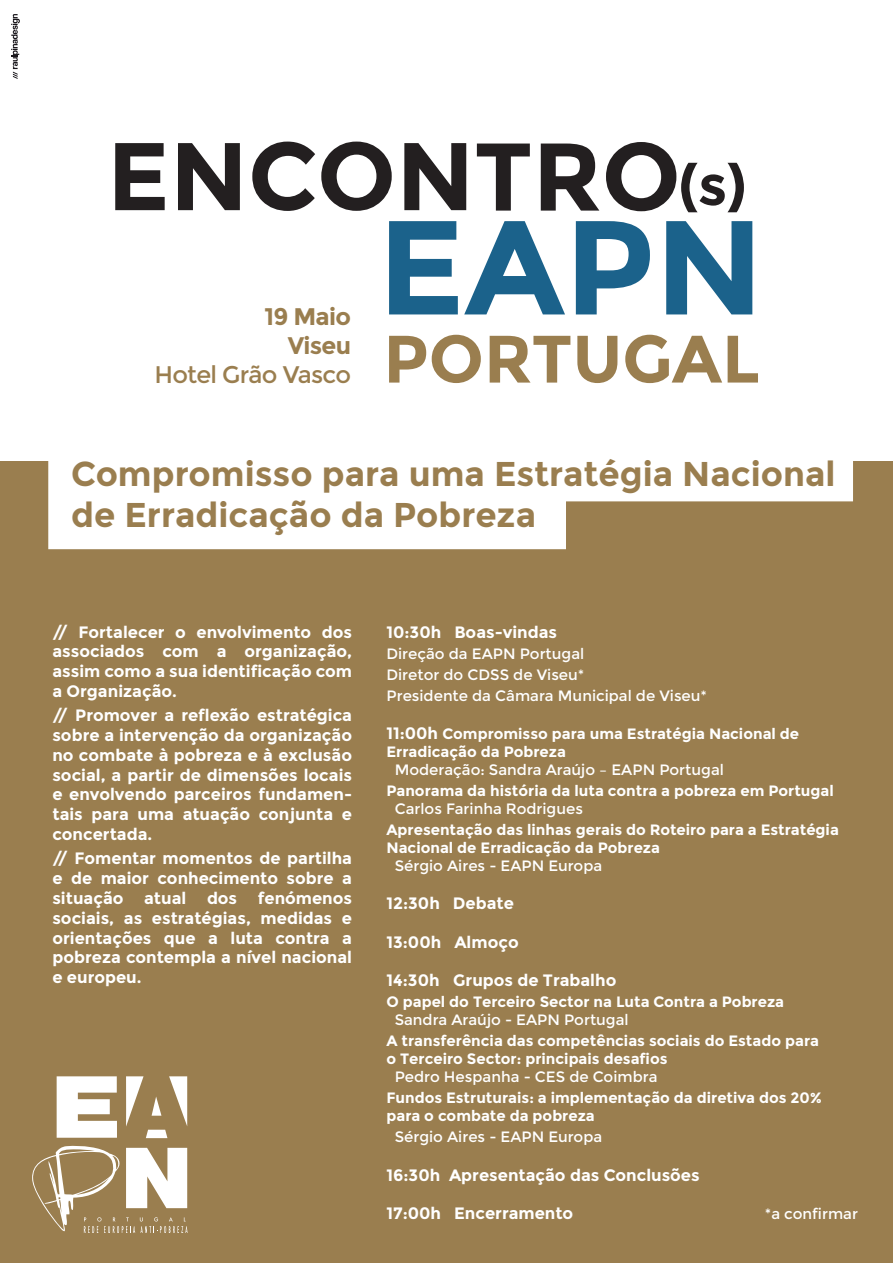
<style>
.page{position:relative;width:893px;height:1263px;background:#fff}
.page>*{position:absolute;margin:0;border:0;box-sizing:border-box;transform-origin:0 0}
.t1{font:700 34.35px/41.2px "Montserrat";color:#9a7e4f}
.t2{font:24px "Montserrat";letter-spacing:-.03em;color:#9a7e4f}
.t3{font:700 24px/28.8px "Montserrat";letter-spacing:-.03em;color:#9a7e4f;text-align:right}
.t4{font:700 16.5px/19.8px "Montserrat";color:#fff;text-align:justify}
.t5{font:700 15px/18px "Montserrat";color:#fff}
.t6{font:15px/21px "Montserrat";color:#fff}
.s1{font-size:16.5px}
</style>
<div class="page">
<div style="left:0;top:461px;width:893px;height:802px;background:#9a7e4f"></div>
<svg style="left:48px;top:461px;width:805px;height:88px;fill:#fff"></svg>
<svg style="left:57px;top:1076px;width:60px;height:62px;background:#ece7df"></svg>
<svg style="left:126px;top:1076px;width:61px;height:62px"></svg>
<svg style="left:32px;top:1145px;width:156px;height:88px"></svg>
<svg style="left:11px;top:14px;width:9px;height:65px"></svg>
<svg style="left:389px;top:221px;width:69px;height:93px"></svg>
<svg style="left:464px;top:221px;width:101px;height:93px"></svg>
<svg style="left:576px;top:221px;width:74px;height:93px"></svg>
<svg style="left:666px;top:221px;width:86px;height:93px"></svg>
<svg style="left:389px;top:336px;width:37px;height:47px"></svg>
<svg style="left:432px;top:335px;width:49px;height:48px"></svg>
<svg style="left:490px;top:336px;width:80px;height:47px"></svg>
<svg style="left:577px;top:336px;width:40px;height:47px"></svg>
<svg style="left:625px;top:335px;width:97px;height:48px"></svg>
<svg style="left:728px;top:336px;width:30px;height:47px"></svg>
<svg style="left:115px;top:143px;width:50px;height:67px"></svg>
<svg style="left:178px;top:143px;width:62px;height:67px"></svg>
<svg style="left:252px;top:142px;width:63px;height:69px"></svg>
<svg style="left:321px;top:142px;width:71px;height:69px"></svg>
<svg style="left:404px;top:143px;width:62px;height:67px"></svg>
<svg style="left:477px;top:144px;width:53px;height:67px"></svg>
<svg style="left:541px;top:144px;width:58px;height:67px"></svg>
<svg style="left:606px;top:142px;width:138px;height:70px"></svg>
<h2 class="t3" style="left:264px;top:302px;width:88px">19 Maio<br>Viseu</h2>
<h2 class="t2" style="left:154px;top:360px;width:198px">Hotel Grão Vasco</h2>
<h1 class="t1" style="left:71px;top:453px;width:766px">Compromisso para uma Estratégia Nacional de Erradicação da Pobreza</h1>
<p class="t4" style="left:52px;top:622px;width:301px">// Fortalecer o envolvimento dos associados com a organização, assim como a sua identificação com a Organização.</p>
<p class="t4" style="left:52px;top:705px;width:301px">// Promover a reflexão estratégica sobre a intervenção da organização no combate à pobreza e à exclusão social, a partir de dimensões locais e envolvendo parceiros fundamen&shy;tais para uma atuação conjunta e concertada.</p>
<p class="t4" style="left:52px;top:849px;width:301px">// Fomentar momentos de partilha e de maior conhecimento sobre a situação</p>
<p class="t4" style="left:52px;top:888px;width:301px;text-indent:205px">fenómenos sociais, as estratégias, medidas e orientações que a luta contra a pobreza contempla a nível nacional e europeu.</p>
<p class="t4" style="left:144px;top:888px;width:44px">atual</p>
<p class="t4" style="left:207px;top:888px;width:32px">dos</p>
<p class="t4" style="left:386px;top:622px;width:172px">10:30h Boas-vindas</p>
<p class="t6" style="left:386px;top:643px;width:322px">Direção da EAPN Portugal<br>Diretor do CDSS de Viseu*<br>Presidente da Câmara Municipal de Viseu*</p>
<p class="t5" style="left:386px;top:725px;width:414px"><span class="s1">11:00h</span> Compromisso para uma Estratégia Nacional de<br>Erradicação da Pobreza</p>
<p class="t6" style="left:395px;top:759px;width:331px">Moderação: Sandra Araújo – EAPN Portugal</p>
<p class="t5" style="left:386px;top:782px;width:449px">Panorama da história da luta contra a pobreza em Portugal</p>
<p class="t6" style="left:395px;top:798px;width:190px">Carlos Farinha Rodrigues</p>
<p class="t5" style="left:386px;top:821px;width:454px">Apresentação das linhas gerais do Roteiro para a Estratégia<br>Nacional de Erradicação da Pobreza</p>
<p class="t6" style="left:395px;top:855px;width:209px">Sérgio Aires - EAPN Europa</p>
<p class="t4" style="left:386px;top:894px;width:129px">12:30h Debate</p>
<p class="t4" style="left:386px;top:932px;width:134px">13:00h Almoço</p>
<p class="t4" style="left:386px;top:970px;width:231px">14:30h Grupos de Trabalho</p>
<p class="t5" style="left:386px;top:993px;width:399px">O papel do Terceiro Sector na Luta Contra a Pobreza</p>
<p class="t6" style="left:395px;top:1009px;width:236px">Sandra Araújo - EAPN Portugal</p>
<p class="t5" style="left:386px;top:1032px;width:434px">A transferência das competências sociais do Estado para o Terceiro Sector: principais desafios</p>
<p class="t6" style="left:395px;top:1066px;width:264px">Pedro Hespanha - CES de Coimbra</p>
<p class="t5" style="left:386px;top:1089px;width:437px">Fundos Estruturais: a implementação da diretiva dos 20% para o combate da pobreza</p>
<p class="t6" style="left:395px;top:1126px;width:209px">Sérgio Aires - EAPN Europa</p>
<p class="t4" style="left:386px;top:1165px;width:315px">16:30h Apresentação das Conclusões</p>
<p class="t4" style="left:386px;top:1203px;width:188px">17:00h Encerramento</p>
<p class="t6" style="left:765px;top:1203px;width:95px">*a confirmar</p>
</div>
